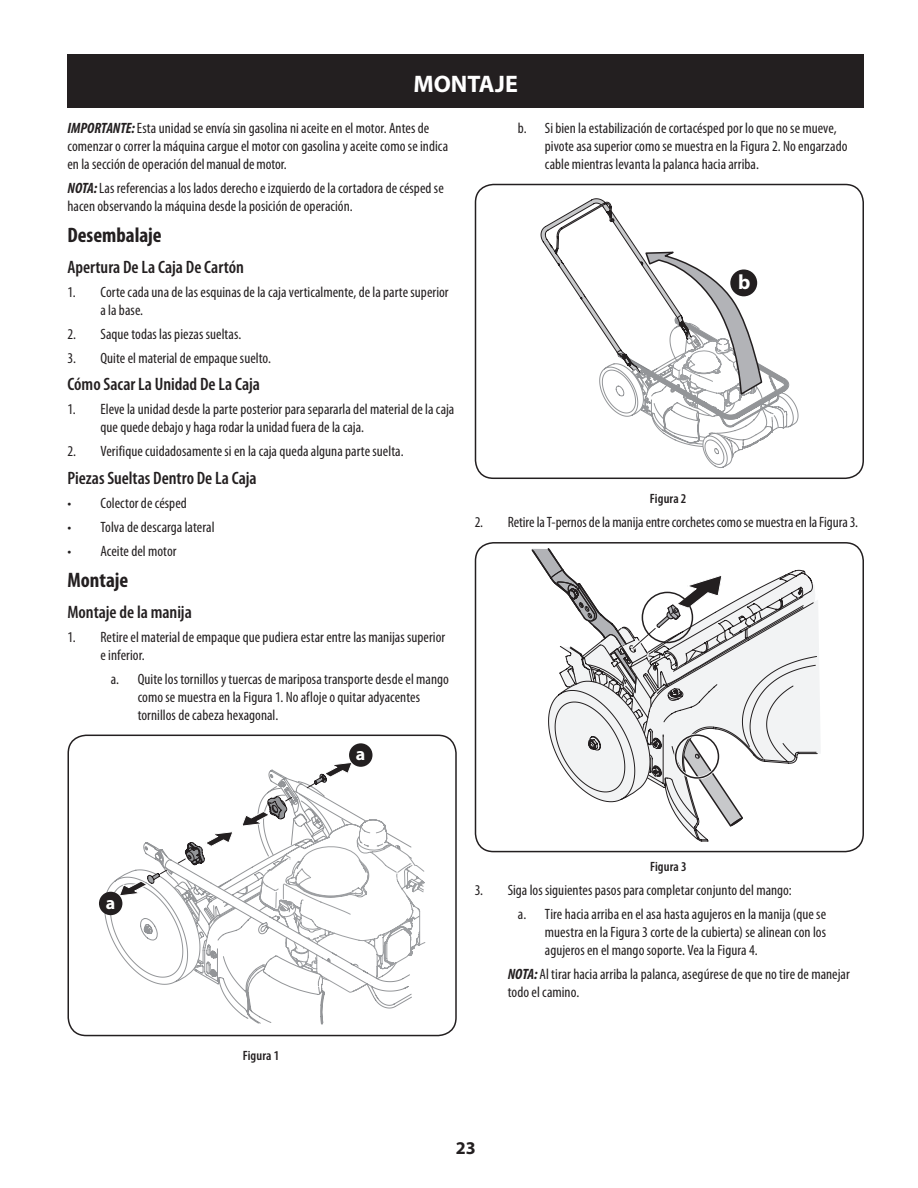
<style>
.page{position:relative;width:918px;height:1188px;background:#fff}
.page>*{position:absolute;margin:0;border:0;box-sizing:border-box;transform-origin:0 0}
.t1{font:700 24px "Myriad Pro";color:#fff}
.t2{font:700 condensed 21px "Myriad Pro";color:#231f20}
.t3{font:700 20.7px "Myriad Pro";color:#fff}
.t4{font:600 condensed 18px "Myriad Pro";color:#231f20}
.t5{font:700 18px "Myriad Pro";color:#231f20}
.t6{font:700 18px "Myriad Pro";color:#fff}
.t7{font:condensed 15px/18px "Myriad Pro";letter-spacing:.005em;color:#231f20}
.t8{font:600 condensed 13.5px "Myriad Pro";letter-spacing:.01em;color:#231f20}
.s1{font-weight:700;font-style:italic}
</style>
<div class="page">
<div style="left:68px;top:54px;width:796px;height:54px;background:#231f20"></div>
<svg style="left:101px;top:761px;width:325px;height:264px"></svg>
<div style="left:99px;top:892px;width:23px;height:23px;background:#231f20;border-radius:50%"></div>
<div style="left:349px;top:743px;width:24px;height:24px;background:#231f20;border-radius:50%"></div>
<div style="left:68px;top:735px;width:389px;height:301px;border:2px solid #231f20;border-radius:18px"></div>
<svg style="left:540px;top:198px;width:259px;height:270px"></svg>
<div style="left:730px;top:269px;width:27px;height:27px;background:#231f20;border-radius:50%"></div>
<div style="left:475px;top:184px;width:389px;height:295px;border:2px solid #231f20;border-radius:18px"></div>
<svg style="left:531px;top:548px;width:290px;height:294px"></svg>
<div style="left:642px;top:592px;width:51px;height:51px;border:2px solid #231f20;border-radius:50%"></div>
<div style="left:674px;top:734px;width:46px;height:45px;border:3px solid #fff;border-radius:50%"></div>
<div style="left:675px;top:734px;width:44px;height:45px;border:2px solid #231f20;border-radius:50%"></div>
<div style="left:475px;top:542px;width:389px;height:310px;border:2px solid #231f20;border-radius:18px"></div>
<h1 class="t1" style="left:414px;top:70px;width:106px">MONTAJE</h1>
<p class="t7" style="left:68px;top:119px;width:382px"><span class="s1">IMPORTANTE:</span> Esta unidad se envía sin gasolina ni aceite en el motor. Antes de comenzar o correr la máquina cargue el motor con gasolina y aceite como se indica en la sección de operación del manual de motor.</p>
<p class="t7" style="left:68px;top:179px;width:378px"><span class="s1">NOTA:</span> Las referencias a los lados derecho e izquierdo de la cortadora de césped se hacen observando la máquina desde la posición de operación.</p>
<h2 class="t2" style="left:68px;top:223px;width:96px">Desembalaje</h2>
<p class="t4" style="left:68px;top:257px;width:178px">Apertura De La Caja De Cartón</p>
<p class="t7" style="left:100px;top:283px;width:350px;text-indent:-33px">1. Corte cada una de las esquinas de la caja verticalmente, de la parte superior a la base.</p>
<p class="t7" style="left:68px;top:325px;width:175px">2. Saque todas las piezas sueltas.</p>
<p class="t7" style="left:68px;top:349px;width:205px">3. Quite el material de empaque suelto.</p>
<p class="t4" style="left:68px;top:374px;width:194px">Cómo Sacar La Unidad De La Caja</p>
<p class="t7" style="left:100px;top:400px;width:355px;text-indent:-33px">1. Eleve la unidad desde la parte posterior para separarla del material de la caja que quede debajo y haga rodar la unidad fuera de la caja.</p>
<p class="t7" style="left:68px;top:442px;width:338px">2. Verifique cuidadosamente si en la caja queda alguna parte suelta.</p>
<p class="t4" style="left:68px;top:468px;width:191px">Piezas Sueltas Dentro De La Caja</p>
<p class="t7" style="left:68px;top:494px;width:121px">• Colector de césped</p>
<p class="t7" style="left:68px;top:518px;width:149px">• Tolva de descarga lateral</p>
<p class="t7" style="left:68px;top:542px;width:111px">• Aceite del motor</p>
<h2 class="t2" style="left:68px;top:568px;width:62px">Montaje</h2>
<p class="t4" style="left:68px;top:602px;width:126px">Montaje de la manija</p>
<p class="t7" style="left:100px;top:628px;width:346px;text-indent:-33px">1. Retire el material de empaque que pudiera estar entre las manijas superior e inferior.</p>
<p class="t7" style="left:138px;top:670px;width:313px;text-indent:-27px">a. Quite los tornillos y tuercas de mariposa transporte desde el mango como se muestra en la Figura 1. No afloje o quitar adyacentes tornillos de cabeza hexagonal.</p>
<p class="t7" style="left:545px;top:119px;width:304px;text-indent:-27px">b. Si bien la estabilización de cortacésped por lo que no se mueve, pivote asa superior como se muestra en la Figura 2. No engarzado cable mientras levanta la palanca hacia arriba.</p>
<h3 class="t3" style="left:738px;top:271px;width:14px">b</h3>
<p class="t8" style="left:650px;top:491px;width:38px">Figura 2</p>
<p class="t7" style="left:475px;top:513px;width:385px">2. Retire la T-pernos de la manija entre corchetes como se muestra en la Figura 3.</p>
<p class="t6" style="left:106px;top:892px;width:11px">a</p>
<p class="t6" style="left:356px;top:744px;width:11px">a</p>
<p class="t8" style="left:243px;top:1048px;width:38px">Figura 1</p>
<p class="t8" style="left:650px;top:859px;width:38px">Figura 3</p>
<p class="t7" style="left:518px;top:879px;width:310px;line-height:24px;text-indent:-43px">3. Siga los siguientes pasos para completar conjunto del mango:<br>a. Tire hacia arriba en el asa hasta agujeros en la manija (que se</p>
<p class="t7" style="left:545px;top:924px;width:283px">muestra en la Figura 3 corte de la cubierta) se alinean con los agujeros en el mango soporte. Vea la Figura 4.</p>
<p class="t7" style="left:508px;top:966px;width:343px"><span class="s1">NOTA:</span> Al tirar hacia arriba la palanca, asegúrese de que no tire de manejar todo el camino.</p>
<p class="t5" style="left:456px;top:1138px;width:21px">23</p>
</div>
